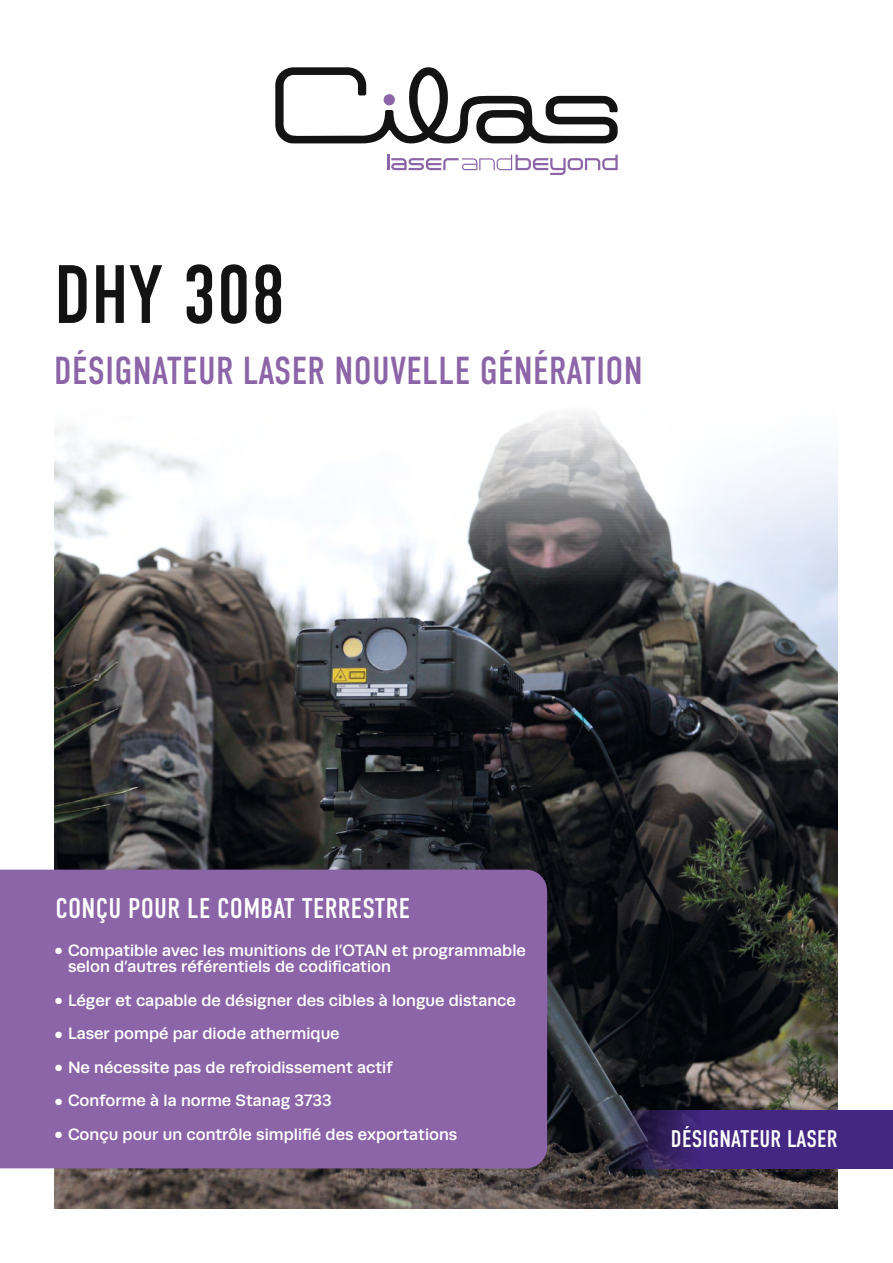
<style>
.page{position:relative;width:893px;height:1263px;background:#fff}
.page>*{position:absolute;margin:0;border:0;box-sizing:border-box;transform-origin:0 0}
.t1{font:82.5px "DIN Condensed";color:#141314}
.t2{font:39px "DIN Condensed";letter-spacing:.01em;color:#8c64a8}
.t3{font:28.5px "DIN Condensed";letter-spacing:.01em;color:#fff}
.t4{font:24px "DIN Condensed";letter-spacing:.01em;color:#fff}
.t5{font:500 16.5px/16.5px "Runda";color:#fff}
</style>
<div class="page">
<svg style="left:387px;top:155px;width:231px;height:20px"></svg>
<svg style="left:275px;top:67px;width:343px;height:77px"></svg>
<img style="left:54px;top:414px;width:784px;height:795px">
<div style="left:0;top:870px;width:547px;height:298px;background:#8c64a8"></div>
<hr style="left:43px;top:931px;width:367px;height:1px;background:#8c64a8">
<svg style="left:612px;top:1110px;width:281px;height:58px;background:#3f2676"></svg>
<h1 class="t1" style="left:54px;top:248px;width:233px">DHY 308</h1>
<h2 class="t2" style="left:54px;top:349px;width:590px">DÉSIGNATEUR LASER NOUVELLE GÉNÉRATION</h2>
<h3 class="t3" style="left:55px;top:892px;width:356px">CONÇU POUR LE COMBAT TERRESTRE</h3>
<p class="t5" style="left:68px;top:942px;width:459px;text-indent:-13px">● Compatible avec les munitions de l’OTAN et programmable selon d’autres référentiels de codification</p>
<p class="t5" style="left:55px;top:992px;width:462px">● Léger et capable de désigner des cibles à longue distance</p>
<p class="t5" style="left:55px;top:1025px;width:286px">● Laser pompé par diode athermique</p>
<p class="t5" style="left:55px;top:1059px;width:339px">● Ne nécessite pas de refroidissement actif</p>
<p class="t5" style="left:55px;top:1092px;width:278px">● Conforme à la norme Stanag 3733</p>
<p class="t5" style="left:55px;top:1126px;width:404px">● Conçu pour un contrôle simplifié des exportations</p>
<h3 class="t4" style="left:671px;top:1125px;width:168px">DÉSIGNATEUR LASER</h3>
</div>
